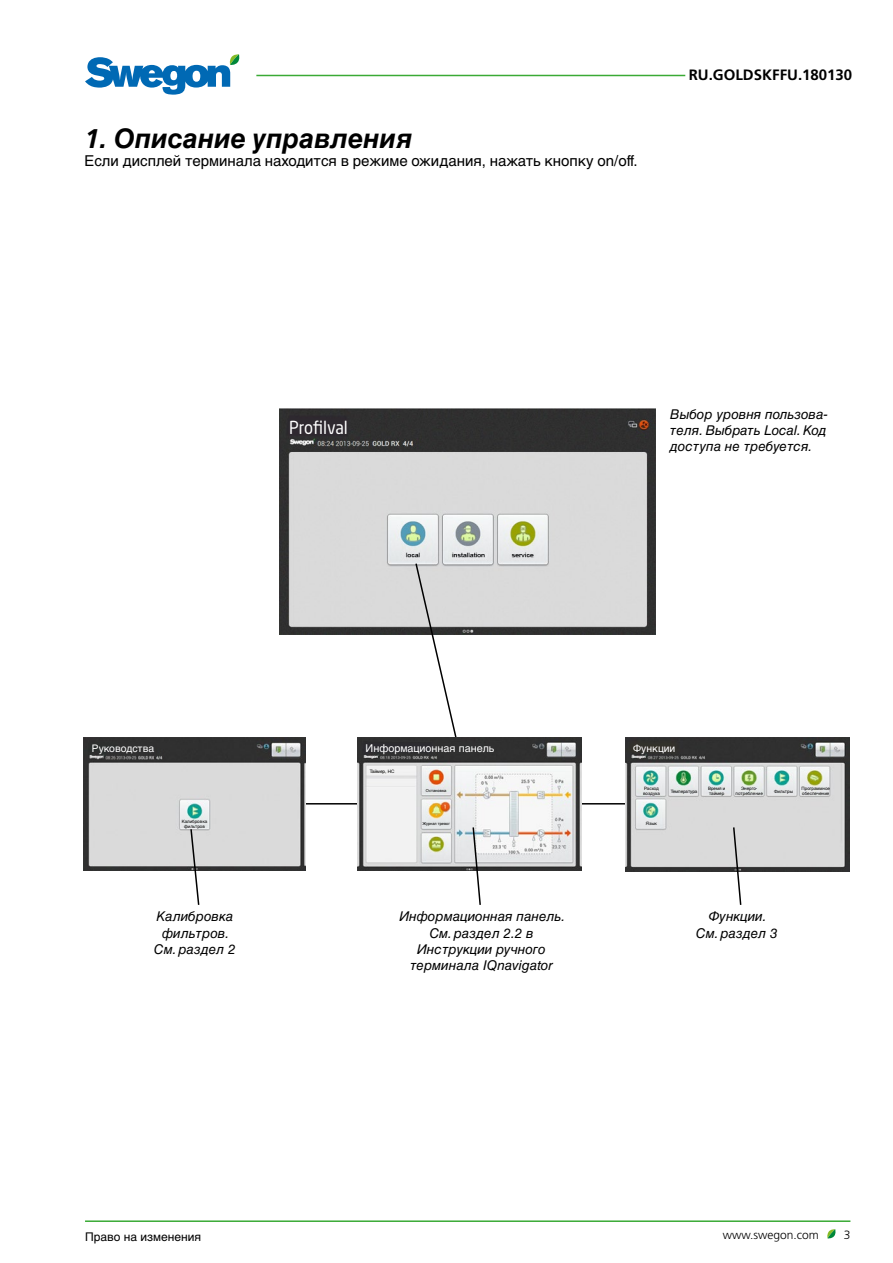
<style>
.page{position:relative;width:893px;height:1263px;background:#fff}
.page>*{position:absolute;margin:0;border:0;box-sizing:border-box;transform-origin:0 0}
.t1{font:27px "Helvetica Cyr Bold Inclined";color:#000}
.t2{font:17.7px "Neo Sans Std";letter-spacing:-.01em;color:#fff;scale:.93 1}
.t3{font:15px "Helvetica Cyr Upright";color:#000}
.t4{font:700 15px "Frutiger";color:#000}
.t5{font:13.5px/16.2px "Helvetica Cyr Inclined";color:#000;text-align:center}
.t6{font:12px "Helvetica Cyr Upright";color:#000}
.t7{font:300 12px "Frutiger";color:#000}
.t8{font:10.8px "Helvetica Cyr Upright";color:#fff}
.t9{font:10.35px "Helvetica Cyr Upright";color:#fff}
.t10{font:4.65px "Helvetica Cyr Upright";color:#000}
.t11{font:4.5px/5.4px "Helvetica Cyr Upright";color:#000}
.t12{font:4.05px "Helvetica Cyr Upright";color:#000;scale:.95 1}
.t13{font:4.05px "Helvetica Cyr Upright";color:#000}
.s1{font-family:"Frutiger";font-weight:700;font-style:italic}
</style>
<div class="page">
<hr style="left:256px;top:75px;width:429px;height:1px;background:#3aaa35">
<svg style="left:85px;top:54px;width:154px;height:41px"></svg>
<hr style="left:85px;top:1220px;width:765px;height:2px;background:#3aaa35">
<svg style="left:827px;top:1229px;width:8px;height:10px"></svg>
<img style="left:280px;top:408px;width:376px;height:227px">
<hr style="left:255px;top:803px;width:449px;height:1px;background:#000">
<img style="left:84px;top:738px;width:221px;height:132px">
<svg style="left:189px;top:828px;width:11px;height:77px"></svg>
<img style="left:358px;top:738px;width:223px;height:132px">
<svg style="left:472px;top:826px;width:10px;height:79px"></svg>
<img style="left:626px;top:738px;width:223px;height:134px">
<svg style="left:732px;top:826px;width:10px;height:79px"></svg>
<svg style="left:414px;top:562px;width:44px;height:177px"></svg>
<h1 class="t1" style="left:84px;top:123px;width:330px"><span class="s1">1.</span> Описание управления</h1>
<p class="t3" style="left:84px;top:152px;width:555px">Если дисплей терминала находится в режиме ожидания, нажать кнопку on/off.</p>
<p class="t4" style="left:689px;top:66px;width:165px">RU.GOLDSKFFU.180130</p>
<h2 class="t2" style="left:289px;top:416px;width:65px">Profilval</h2>
<p class="t5" style="left:670px;top:406px;width:160px;text-align:left">Выбор уровня пользова&shy;теля. Выбрать Local. Код доступа не требуется.</p>
<p class="t9" style="left:92px;top:742px;width:64px">Руководства</p>
<p class="t11" style="left:182px;top:819px;width:27px;text-align:center">Калибровка фильтров</p>
<p class="t8" style="left:366px;top:743px;width:130px">Информационная панель</p>
<p class="t13" style="left:426px;top:788px;width:22px">Остановка</p>
<p class="t12" style="left:423px;top:821px;width:30px">Журнал тревог</p>
<p class="t10" style="left:370px;top:769px;width:26px">Таймер, НС</p>
<p class="t9" style="left:633px;top:742px;width:44px">Функции</p>
<p class="t11" style="left:643px;top:785px;width:18px">Расход воздуха</p>
<p class="t11" style="left:671px;top:788px;width:28px">Температура</p>
<p class="t11" style="left:774px;top:788px;width:20px">Фильтры</p>
<p class="t11" style="left:802px;top:785px;width:30px">Программное обеспечение</p>
<p class="t11" style="left:646px;top:820px;width:13px">Язык</p>
<p class="t11" style="left:708px;top:786px;width:19px">Время и таймер</p>
<p class="t11" style="left:736px;top:786px;width:29px;text-align:center">Энерго&shy;потребление</p>
<p class="t5" style="left:154px;top:909px;width:83px">Калибровка фильтров.<br>См. раздел 2</p>
<p class="t5" style="left:399px;top:909px;width:167px">Информационная панель.<br>См. раздел 2.2 в<br>Инструкции ручного терминала IQnavigator</p>
<p class="t5" style="left:696px;top:909px;width:83px">Функции.<br>См. раздел 3</p>
<p class="t6" style="left:85px;top:1230px;width:117px">Право на изменения</p>
<p class="t7" style="left:723px;top:1228px;width:98px">www.swegon.com</p>
<p class="t7" style="left:844px;top:1228px;width:8px">3</p>
</div>
